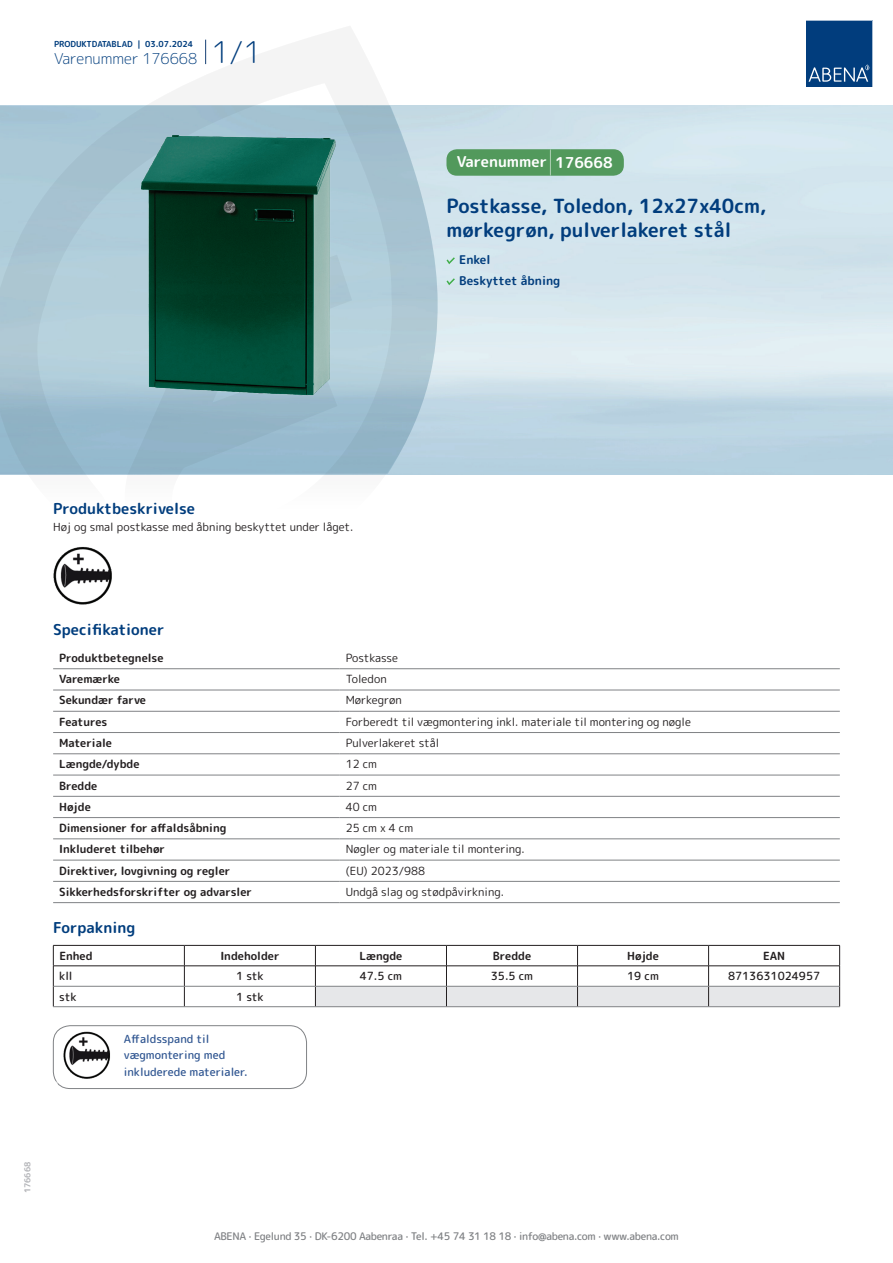
<style>
.page{position:relative;width:893px;height:1263px;background:#fff}
.page>*{position:absolute;margin:0;border:0;box-sizing:border-box;transform-origin:0 0}
.t1{font:700 19.5px/24px "Rounded Mplus 1 c";color:#013d7d}
.t2{font:700 15px "Rounded Mplus 1 c";color:#013d7d}
.t3{font:300 15px "Rounded Mplus 1 c";color:#013d7d}
.t4{font:700 15px "Rounded Mplus 1 c";color:#fff}
.t5{font:700 12px/21px "Rounded Mplus 1 c";color:#013d7d}
.t6{font:11.25px "Rounded Mplus 1 c";color:#231f20}
.t7{font:700 11.25px "Rounded Mplus 1 c";color:#231f20}
.t8{font:500 11.25px/16.5px "Rounded Mplus 1 c";color:#305691}
.t9{font:500 11.25px "Rounded Mplus 1 c";color:#231f20}
.t10{font:500 10.5px "Rounded Mplus 1 c";letter-spacing:-.03em;color:#808285}
.t11{font:700 10.5px "Rounded Mplus 1 c";color:#fff}
.t12{font:700 8.25px "Rounded Mplus 1 c";color:#013d7d}
.t13{font:700 8.25px "Rounded Mplus 1 c";color:#b2b3b7}
.s1{font-size:30px}
.s2{font-size:25.5px}
</style>
<div class="page">
<svg style="left:0;top:26px;width:439px;height:555px"></svg>
<svg style="left:0;top:106px;width:438px;height:368px;background:#a6c4d3"></svg>
<svg style="left:205px;top:40px;width:1px;height:24px"></svg>
<svg style="left:806px;top:20px;width:67px;height:67px;background:#144b86"></svg>
<img style="left:134px;top:127px;width:210px;height:275px">
<img style="left:54px;top:546px;width:58px;height:59px">
<hr style="left:53px;top:668px;width:287px;height:1px;background:#808285">
<hr style="left:340px;top:668px;width:500px;height:1px;background:#808285">
<hr style="left:53px;top:690px;width:287px;height:1px;background:#808285">
<hr style="left:340px;top:690px;width:500px;height:1px;background:#808285">
<hr style="left:53px;top:711px;width:287px;height:1px;background:#808285">
<hr style="left:340px;top:711px;width:500px;height:1px;background:#808285">
<hr style="left:53px;top:732px;width:287px;height:1px;background:#808285">
<hr style="left:340px;top:732px;width:500px;height:1px;background:#808285">
<hr style="left:53px;top:753px;width:287px;height:1px;background:#808285">
<hr style="left:340px;top:753px;width:500px;height:1px;background:#808285">
<hr style="left:53px;top:775px;width:287px;height:1px;background:#808285">
<hr style="left:340px;top:775px;width:500px;height:1px;background:#808285">
<hr style="left:53px;top:796px;width:287px;height:1px;background:#808285">
<hr style="left:340px;top:796px;width:500px;height:1px;background:#808285">
<hr style="left:53px;top:817px;width:287px;height:1px;background:#808285">
<hr style="left:340px;top:817px;width:500px;height:1px;background:#808285">
<hr style="left:53px;top:838px;width:287px;height:1px;background:#808285">
<hr style="left:340px;top:838px;width:500px;height:1px;background:#808285">
<hr style="left:53px;top:860px;width:287px;height:1px;background:#808285">
<hr style="left:340px;top:860px;width:500px;height:1px;background:#808285">
<hr style="left:53px;top:881px;width:287px;height:1px;background:#808285">
<hr style="left:340px;top:881px;width:500px;height:1px;background:#808285">
<hr style="left:53px;top:902px;width:287px;height:1px;background:#808285">
<hr style="left:340px;top:902px;width:500px;height:1px;background:#808285">
<hr style="left:53px;top:945px;width:131px;height:1px;background:#231f20">
<hr style="left:184px;top:945px;width:131px;height:1px;background:#231f20">
<hr style="left:53px;top:965px;width:131px;height:1px;background:#231f20">
<hr style="left:184px;top:965px;width:131px;height:1px;background:#231f20">
<svg style="left:53px;top:945px;width:1px;height:61px"></svg>
<svg style="left:184px;top:945px;width:1px;height:61px"></svg>
<svg style="left:315px;top:945px;width:525px;height:61px"></svg>
<hr style="left:54px;top:986px;width:130px;height:1px;background:#808285">
<hr style="left:184px;top:986px;width:131px;height:1px;background:#808285">
<hr style="left:315px;top:986px;width:131px;height:1px;background:#808285">
<hr style="left:446px;top:986px;width:131px;height:1px;background:#808285">
<hr style="left:577px;top:986px;width:132px;height:1px;background:#808285">
<hr style="left:709px;top:986px;width:130px;height:1px;background:#808285">
<hr style="left:53px;top:1006px;width:131px;height:1px;background:#808285">
<hr style="left:184px;top:1006px;width:131px;height:1px;background:#808285">
<hr style="left:315px;top:1006px;width:131px;height:1px;background:#808285">
<hr style="left:446px;top:1006px;width:131px;height:1px;background:#808285">
<hr style="left:577px;top:1006px;width:132px;height:1px;background:#808285">
<hr style="left:709px;top:1006px;width:131px;height:1px;background:#808285">
<img style="left:63px;top:1032px;width:47px;height:47px">
<div style="left:53px;top:1025px;width:254px;height:64px;border:1px solid #808285;border-radius:17px"></div>
<svg style="left:446px;top:257px;width:9px;height:7px"></svg>
<svg style="left:446px;top:278px;width:9px;height:7px"></svg>
<div style="left:446px;top:149px;width:178px;height:27px;background:#52995c;border-radius:10px"></div>
<p class="t12" style="left:54px;top:38px;width:141px">PRODUKTDATABLAD | 03.07.2024</p>
<h2 class="t3" style="left:54px;top:48px;width:209px">Varenummer 176668 <span class="s1">1/1</span></h2>
<h2 class="t4" style="left:457px;top:151px;width:157px">Varenummer <span class="s2">|</span> 176668</h2>
<h1 class="t1" style="left:446px;top:194px;width:321px">Postkasse, Toledon, 12x27x40cm, mørkegrøn, pulverlakeret stål</h1>
<p class="t5" style="left:459px;top:249px;width:103px">Enkel<br>Beskyttet åbning</p>
<h2 class="t2" style="left:53px;top:498px;width:143px">Produktbeskrivelse</h2>
<p class="t6" style="left:53px;top:518px;width:302px">Høj og smal postkasse med åbning beskyttet under låget.</p>
<h2 class="t2" style="left:53px;top:619px;width:113px">Specifikationer</h2>
<p class="t7" style="left:59px;top:650px;width:106px">Produktbetegnelse</p>
<p class="t6" style="left:346px;top:650px;width:54px">Postkasse</p>
<p class="t7" style="left:59px;top:671px;width:62px">Varemærke</p>
<p class="t6" style="left:346px;top:671px;width:42px">Toledon</p>
<p class="t7" style="left:59px;top:692px;width:88px">Sekundær farve</p>
<p class="t6" style="left:346px;top:692px;width:58px">Mørkegrøn</p>
<p class="t7" style="left:59px;top:714px;width:50px">Features</p>
<p class="t6" style="left:346px;top:714px;width:347px">Forberedt til vægmontering inkl. materiale til montering og nøgle</p>
<p class="t7" style="left:59px;top:735px;width:54px">Materiale</p>
<p class="t6" style="left:346px;top:735px;width:95px">Pulverlakeret stål</p>
<p class="t7" style="left:59px;top:756px;width:82px">Længde/dybde</p>
<p class="t6" style="left:346px;top:756px;width:33px">12 cm</p>
<p class="t7" style="left:59px;top:777px;width:40px">Bredde</p>
<p class="t6" style="left:346px;top:777px;width:33px">27 cm</p>
<p class="t7" style="left:59px;top:799px;width:33px">Højde</p>
<p class="t6" style="left:346px;top:799px;width:33px">40 cm</p>
<p class="t7" style="left:59px;top:820px;width:169px">Dimensioner for affaldsåbning</p>
<p class="t6" style="left:346px;top:820px;width:69px">25 cm x 4 cm</p>
<p class="t7" style="left:59px;top:841px;width:107px">Inkluderet tilbehør</p>
<p class="t6" style="left:346px;top:841px;width:181px">Nøgler og materiale til montering.</p>
<p class="t7" style="left:59px;top:862px;width:173px">Direktiver, lovgivning og regler</p>
<p class="t6" style="left:346px;top:862px;width:81px">(EU) 2023/988</p>
<p class="t7" style="left:59px;top:884px;width:194px">Sikkerhedsforskrifter og advarsler</p>
<p class="t6" style="left:346px;top:884px;width:160px">Undgå slag og stødpåvirkning.</p>
<h2 class="t2" style="left:53px;top:917px;width:84px">Forpakning</h2>
<p class="t7" style="left:59px;top:948px;width:35px">Enhed</p>
<p class="t7" style="left:220px;top:948px;width:61px">Indeholder</p>
<p class="t7" style="left:359px;top:948px;width:44px">Længde</p>
<p class="t7" style="left:493px;top:948px;width:40px">Bredde</p>
<p class="t7" style="left:627px;top:948px;width:33px">Højde</p>
<p class="t7" style="left:763px;top:948px;width:24px">EAN</p>
<p class="t9" style="left:59px;top:968px;width:15px">kll</p>
<p class="t9" style="left:236px;top:968px;width:29px">1 stk</p>
<p class="t9" style="left:360px;top:968px;width:44px">47.5 cm</p>
<p class="t9" style="left:491px;top:968px;width:44px">35.5 cm</p>
<p class="t9" style="left:627px;top:968px;width:33px">19 cm</p>
<p class="t9" style="left:728px;top:968px;width:94px">8713631024957</p>
<p class="t9" style="left:59px;top:988px;width:19px">stk</p>
<p class="t9" style="left:236px;top:988px;width:29px">1 stk</p>
<p class="t8" style="left:124px;top:1030px;width:125px">Affaldsspand til vægmontering med inkluderede materialer.</p>
<p class="t11" style="left:53px;top:1077px;width:7px">*</p>
<p class="t13" style="left:22px;top:1193px;width:33px;rotate:-90deg">176668</p>
<p class="t10" style="left:214px;top:1229px;width:466px">ABENA · Egelund 35 · DK-6200 Aabenraa · Tel. +45 74 31 18 18 · info@abena.com · www.abena.com</p>
</div>
